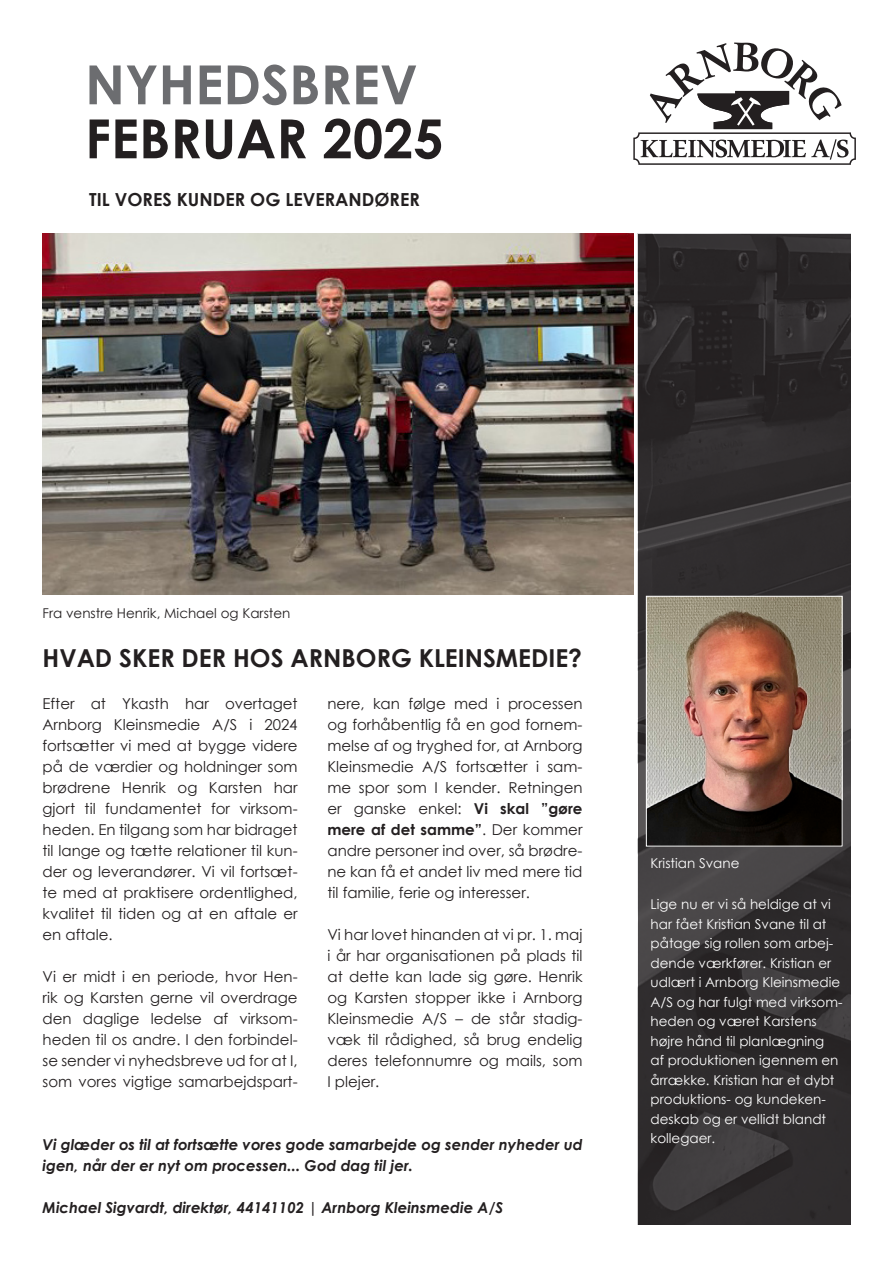
<style>
.page{position:relative;width:893px;height:1263px;background:#fff}
.page>*{position:absolute;margin:0;border:0;box-sizing:border-box;transform-origin:0 0}
.t1{font:700 54px "Century Gothic";color:#231f20}
.t2{font:700 54px "Century Gothic";color:#6c6d70}
.t3{font:700 24.75px "Century Gothic";color:#231f20}
.t4{font:700 18px "Century Gothic";color:#231f20}
.t5{font:15px/21px "Century Gothic";color:#231f20;text-align:justify}
.t6{font:italic 700 15px/21px "Century Gothic";color:#231f20}
.t7{font:13.5px/19.5px "Century Gothic";color:#fff}
.t8{font:13.5px "Century Gothic";color:#231f20}
.s1{font-weight:700}
</style>
<div class="page">
<img style="left:43px;top:234px;width:591px;height:361px">
<svg style="left:633px;top:43px;width:223px;height:122px"></svg>
<img style="left:638px;top:234px;width:212px;height:991px">
<img style="left:648px;top:598px;width:192px;height:246px">
<div style="left:646px;top:596px;width:196px;height:250px;border:1px solid #fff"></div>
<p class="t2" style="left:85px;top:44px;width:334px">NYHEDSBREV</p>
<p class="t1" style="left:85px;top:98px;width:360px">FEBRUAR 2025</p>
<p class="t4" style="left:89px;top:185px;width:332px">TIL VORES KUNDER OG LEVERANDØRER</p>
<p class="t8" style="left:43px;top:604px;width:249px">Fra venstre Henrik, Michael og Karsten</p>
<p class="t3" style="left:43px;top:639px;width:541px">HVAD SKER DER HOS ARNBORG KLEINSMEDIE?</p>
<p class="t5" style="left:43px;top:692px;width:257px">Efter at Ykasth har overtaget Arnborg Kleinsmedie A/S i 2024 fortsætter vi med at bygge videre på de værdier og holdninger som brødrene Henrik og Karsten har gjort til fundamentet for virksom&shy;heden. En tilgang som har bidraget til lange og tætte relationer til kun&shy;der og leverandører. Vi vil fortsæt&shy;te med at praktisere ordentlighed, kvalitet til tiden og at en aftale er en aftale.</p>
<p class="t5" style="left:43px;top:965px;width:257px">Vi er midt i en periode, hvor Hen&shy;rik og Karsten gerne vil overdrage den daglige ledelse af virksom&shy;heden til os andre. I den forbindel&shy;se sender vi nyhedsbreve ud for at I, som vores vigtige samarbejdspart-</p>
<p class="t5" style="left:327px;top:692px;width:257px">nere, kan følge med i processen og forhåbentlig få en god fornem&shy;melse af og tryghed for, at Arnborg Kleinsmedie A/S fortsætter i sam&shy;me spor som I kender. Retningen er ganske enkel: <span class="s1">Vi skal ”gøre mere af det samme”</span>. Der kommer andre personer ind over, så brødre&shy;ne kan få et andet liv med mere tid til familie, ferie og interesser.</p>
<p class="t5" style="left:327px;top:923px;width:257px">Vi har lovet hinanden at vi pr. 1. maj i år har organisationen på plads til at dette kan lade sig gøre. Henrik og Karsten stopper ikke i Arnborg Kleinsmedie A/S – de står stadig&shy;væk til rådighed, så brug endelig deres telefonnumre og mails, som I plejer.</p>
<p class="t6" style="left:43px;top:1133px;width:541px">Vi glæder os til at fortsætte vores gode samarbejde og sender nyheder ud igen, når der er nyt om processen... God dag til jer.</p>
<p class="t6" style="left:43px;top:1196px;width:462px">Michael Sigvardt, direktør, 44141102 | Arnborg Kleinsmedie A/S</p>
<p class="t7" style="left:651px;top:853px;width:90px">Kristian Svane</p>
<p class="t7" style="left:651px;top:895px;width:193px">Lige nu er vi så heldige at vi har fået Kristian Svane til at påtage sig rollen som arbej&shy;dende værkfører. Kristian er udlært i Arnborg Kleinsmedie<br>A/S og har fulgt med virksom&shy;heden og været Karstens højre hånd til planlægning<br>af produktionen igennem en årrække. Kristian har et dybt produktions- og kundeken&shy;deskab og er vellidt blandt kollegaer.</p>
</div>
